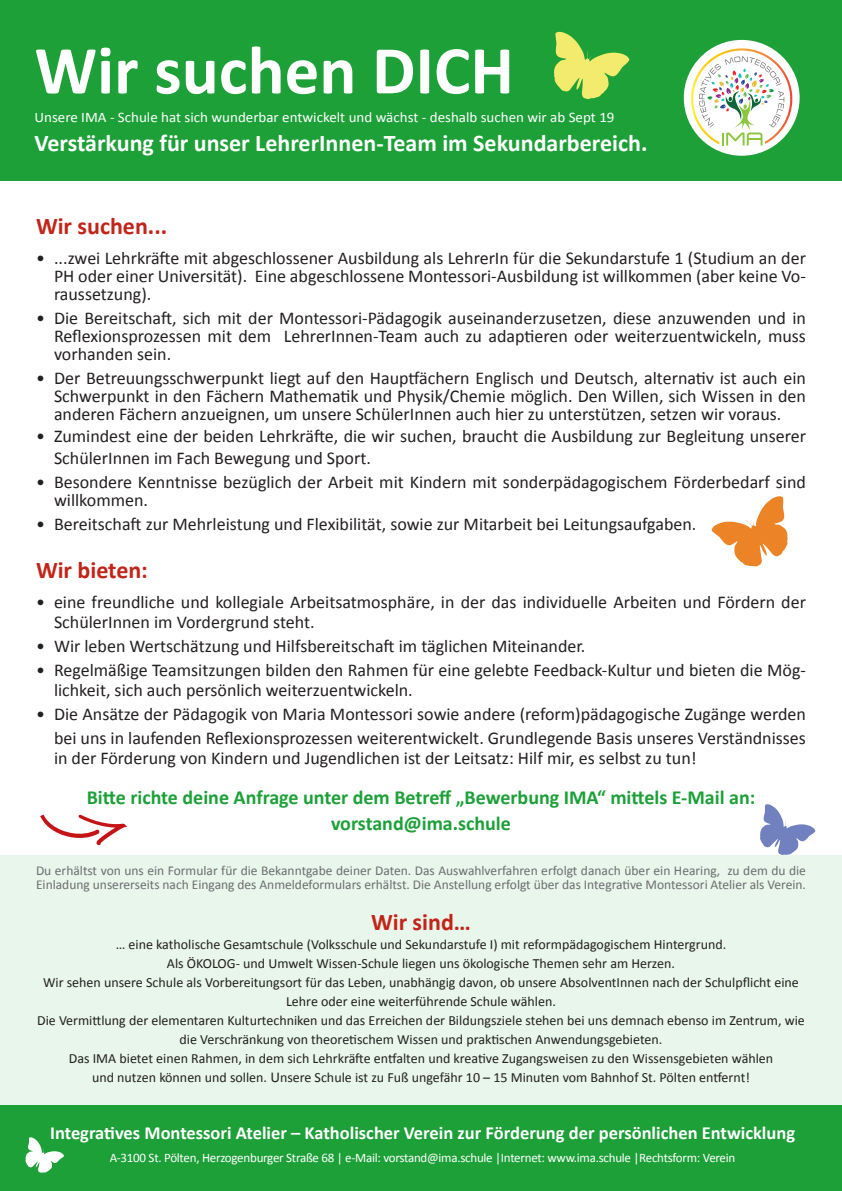
<style>
.page{position:relative;width:842px;height:1191px;background:#fff}
.page>*{position:absolute;margin:0;border:0;box-sizing:border-box;transform-origin:0 0}
.t1{font:700 69px "Calibri";color:#fff}
.t2{font:700 24px "Calibri";color:#fff}
.t3{font:700 24px "Calibri";color:#c22418}
.t4{font:700 20px/26px "Calibri";color:#1da038;text-align:center}
.t5{font:700 18.5px "Calibri";color:#fff}
.t6{font:18px/18px "Calibri";color:#231f20}
.t7{font:14.6px "Calibri";color:#fff}
.t8{font:14px/19px "Calibri";color:#231f20;text-align:center}
.t9{font:13.5px/14px "Calibri";color:#6c6d70}
.t10{font:13px "Calibri";letter-spacing:-.02em;color:#fff}
.s1{font-size:15px}
</style>
<div class="page">
<div style="left:0;top:855px;width:842px;height:256px;background:#e8f6eb"></div>
<div style="left:0;top:0;width:842px;height:180px;background:#1da038"></div>
<div style="left:0;top:1106px;width:842px;height:85px;background:#1da038"></div>
<svg style="left:40px;top:814px;width:87px;height:31px"></svg>
<svg style="left:760px;top:804px;width:55px;height:51px"></svg>
<svg style="left:25px;top:1137px;width:39px;height:35px"></svg>
<svg style="left:711px;top:496px;width:77px;height:70px"></svg>
<svg style="left:554px;top:32px;width:75px;height:67px"></svg>
<div style="left:684px;top:40px;width:116px;height:116px;background:#fff;border-radius:50%"></div>
<img style="left:691px;top:48px;width:101px;height:97px">
<h1 class="t1" style="left:35px;top:26px;width:481px">Wir suchen DICH</h1>
<p class="t7" style="left:35px;top:108px;width:581px">Unsere IMA - Schule hat sich wunderbar entwickelt und wächst - deshalb suchen wir ab Sept 19</p>
<h2 class="t2" style="left:35px;top:128px;width:614px">Verstärkung für unser LehrerInnen-Team im Sekundarbereich.</h2>
<h2 class="t3" style="left:36px;top:210px;width:133px">Wir suchen...</h2>
<p class="t6" style="left:54px;top:249px;width:753px;text-align:justify;text-indent:-18px">• ...zwei Lehrkräfte mit abgeschlossener Ausbildung als LehrerIn für die Sekundarstufe 1 (Studium an der PH oder einer Universität). Eine abgeschlossene Montessori-Ausbildung ist willkommen (aber keine Vo&shy;raussetzung).</p>
<p class="t6" style="left:54px;top:309px;width:753px;text-align:justify;text-indent:-18px">• Die Bereitschaft, sich mit der Montessori-Pädagogik auseinanderzusetzen, diese anzuwenden und in Reflexionsprozessen mit dem LehrerInnen-Team auch zu adaptieren oder weiterzuentwickeln, muss vorhanden sein.</p>
<p class="t6" style="left:54px;top:369px;width:753px;text-align:justify;text-indent:-18px">• Der Betreuungsschwerpunkt liegt auf den Hauptfächern Englisch und Deutsch, alternativ ist auch ein Schwerpunkt in den Fächern Mathematik und Physik/Chemie möglich. Den Willen, sich Wissen in den anderen Fächern anzueignen, um unsere SchülerInnen auch hier zu unterstützen, setzen wir voraus.</p>
<p class="t6" style="left:54px;top:425px;width:753px;line-height:22px;text-indent:-18px">• Zumindest eine der beiden Lehrkräfte, die wir suchen, braucht die Ausbildung zur Begleitung unserer<br>SchülerInnen im Fach Bewegung und Sport.</p>
<p class="t6" style="left:54px;top:472px;width:753px;text-indent:-18px">• Besondere Kenntnisse bezüglich der Arbeit mit Kindern mit sonderpädagogischem Förderbedarf sind willkommen.</p>
<p class="t6" style="left:36px;top:514px;width:662px">• Bereitschaft zur Mehrleistung und Flexibilität, sowie zur Mitarbeit bei Leitungsaufgaben.</p>
<h2 class="t3" style="left:36px;top:554px;width:113px">Wir bieten:</h2>
<p class="t6" style="left:54px;top:592px;width:753px;line-height:20px;text-indent:-18px">• eine freundliche und kollegiale Arbeitsatmosphäre, in der das individuelle Arbeiten und Fördern der<br>SchülerInnen im Vordergrund steht.</p>
<p class="t6" style="left:36px;top:637px;width:551px">• Wir leben Wertschätzung und Hilfsbereitschaft im täglichen Miteinander.</p>
<p class="t6" style="left:54px;top:660px;width:753px;line-height:20px;text-indent:-18px">• Regelmäßige Teamsitzungen bilden den Rahmen für eine gelebte Feedback-Kultur und bieten die Mög&shy;lichkeit, sich auch persönlich weiterzuentwickeln.</p>
<p class="t6" style="left:36px;top:701px;width:771px;line-height:24px;text-align:right">• Die Ansätze der Pädagogik von Maria Montessori sowie andere (reform)pädagogische Zugänge werden bei uns in laufenden Reflexionsprozessen weiterentwickelt. Grundlegende Basis unseres Verständnisses</p>
<p class="t6" style="left:54px;top:748px;width:644px">in der Förderung von Kindern und Jugendlichen ist der Leitsatz: Hilf mir, es selbst zu tun!</p>
<p class="t4" style="left:87px;top:784px;width:670px">Bitte richte deine Anfrage unter dem Betreff „Bewerbung IMA“ mittels E-Mail an: vorstand@ima.schule</p>
<p class="t9" style="left:36px;top:864px;width:771px">Du erhältst von uns ein Formular für die Bekanntgabe deiner Daten. Das Auswahlverfahren erfolgt danach über ein Hearing, zu dem du die<br>Einladung unsererseits nach Eingang des Anmeldeformulars erhältst. Die Anstellung erfolgt über das Integrative Montessori Atelier als Verein.</p>
<h2 class="t3" style="left:371px;top:907px;width:101px">Wir sind…</h2>
<p class="t8" style="left:37px;top:935px;width:769px">… eine katholische Gesamtschule (Volksschule und Sekundarstufe I) mit reformpädagogischem Hintergrund.<br>Als ÖKOLOG- und Umwelt Wissen-Schule liegen uns ökologische Themen sehr am Herzen.<br>Wir sehen unsere Schule als Vorbereitungsort für das Leben, unabhängig davon, ob unsere AbsolventInnen nach der Schulpflicht eine Lehre oder eine weiterführende Schule wählen.<br>Die Vermittlung der elementaren Kulturtechniken und das Erreichen der Bildungsziele stehen bei uns demnach ebenso im Zentrum, wie die Verschränkung von theoretischem Wissen und praktischen Anwendungsgebieten.<br>Das IMA bietet einen Rahmen, in dem sich Lehrkräfte entfalten und kreative Zugangsweisen zu den Wissensgebieten wählen<br>und nutzen können und sollen. <span class="s1">U</span>nsere Schule ist zu Fuß ungefähr 10 – 15 Minuten vom Bahnhof St. Pölten entfernt!</p>
<p class="t5" style="left:50px;top:1120px;width:746px">Integratives Montessori Atelier – Katholischer Verein zur Förderung der persönlichen Entwicklung</p>
<p class="t10" style="left:110px;top:1149px;width:627px">A-3100 St. Pölten, Herzogenburger Straße 68 | e-Mail: vorstand@ima.schule |Internet: www.ima.schule |Rechtsform: Verein</p>
</div>
